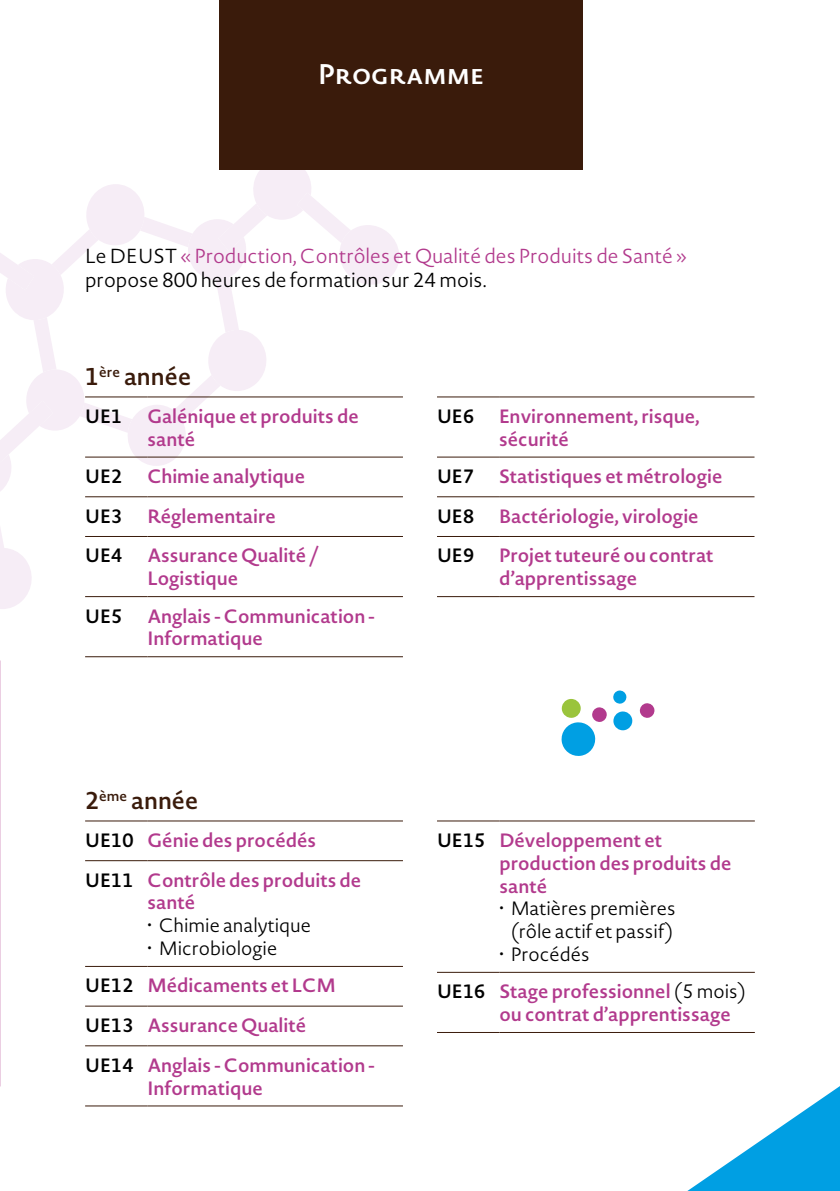
<style>
.page{position:relative;width:840px;height:1191px;background:#fff}
.page>*{position:absolute;margin:0;border:0;box-sizing:border-box;transform-origin:0 0}
.t1{font:600 28px "Novel Sans Pro";color:#fff}
.t2{font:600 24px "Novel Sans Pro";color:#3a1b0b}
.t3{font:300 20px/24px "Novel Sans Pro";color:#b23a8d}
.t4{font:600 19px/22.8px "Novel Sans Pro";color:#b23a8d}
.t5{font:300 19px/22.8px "Novel Sans Pro";color:#000;text-align:center}
.t6{font:600 19px "Novel Sans Pro";color:#000}
.s1{color:#000}
.s2{font-weight:300;color:#000}
</style>
<div class="page">
<svg style="left:34px;top:217px;width:205px;height:215px"></svg>
<svg style="left:127px;top:405px;width:61px;height:61px"></svg>
<svg style="left:205px;top:330px;width:61px;height:61px"></svg>
<svg style="left:83px;top:184px;width:62px;height:61px"></svg>
<svg style="left:0;top:369px;width:85px;height:240px"></svg>
<svg style="left:0;top:247px;width:67px;height:73px"></svg>
<svg style="left:187px;top:170px;width:212px;height:115px"></svg>
<svg style="left:561px;top:699px;width:35px;height:57px"></svg>
<div style="left:639px;top:703px;width:15px;height:15px;background:#b23a8d;border-radius:7px"></div>
<svg style="left:612px;top:690px;width:14px;height:14px"></svg>
<svg style="left:591px;top:707px;width:16px;height:15px"></svg>
<svg style="left:613px;top:711px;width:19px;height:20px"></svg>
<div style="left:219px;top:0;width:363px;height:170px;background:#3a1b0b"></div>
<svg style="left:687px;top:1086px;width:152px;height:105px"></svg>
<hr style="left:85px;top:396px;width:62px;height:1px;background:#3a1b0b">
<hr style="left:147px;top:396px;width:256px;height:1px;background:#3a1b0b">
<hr style="left:85px;top:457px;width:62px;height:1px;background:#3a1b0b">
<hr style="left:147px;top:457px;width:256px;height:1px;background:#3a1b0b">
<hr style="left:85px;top:496px;width:62px;height:1px;background:#3a1b0b">
<hr style="left:147px;top:496px;width:256px;height:1px;background:#3a1b0b">
<hr style="left:85px;top:536px;width:62px;height:1px;background:#3a1b0b">
<hr style="left:147px;top:536px;width:256px;height:1px;background:#3a1b0b">
<hr style="left:85px;top:596px;width:62px;height:1px;background:#3a1b0b">
<hr style="left:147px;top:596px;width:256px;height:1px;background:#3a1b0b">
<hr style="left:85px;top:656px;width:62px;height:1px;background:#3a1b0b">
<hr style="left:147px;top:656px;width:256px;height:1px;background:#3a1b0b">
<svg style="left:0;top:1054px;width:1px;height:33px"></svg>
<hr style="left:85px;top:820px;width:62px;height:1px;background:#3a1b0b">
<hr style="left:147px;top:820px;width:256px;height:1px;background:#3a1b0b">
<hr style="left:85px;top:860px;width:62px;height:1px;background:#3a1b0b">
<hr style="left:147px;top:860px;width:256px;height:1px;background:#3a1b0b">
<hr style="left:85px;top:966px;width:62px;height:1px;background:#3a1b0b">
<hr style="left:147px;top:966px;width:256px;height:1px;background:#3a1b0b">
<hr style="left:85px;top:1005px;width:62px;height:1px;background:#3a1b0b">
<hr style="left:147px;top:1005px;width:256px;height:1px;background:#3a1b0b">
<hr style="left:85px;top:1045px;width:62px;height:1px;background:#3a1b0b">
<hr style="left:147px;top:1045px;width:256px;height:1px;background:#3a1b0b">
<hr style="left:85px;top:1105px;width:62px;height:1px;background:#3a1b0b">
<hr style="left:147px;top:1105px;width:256px;height:1px;background:#3a1b0b">
<hr style="left:437px;top:396px;width:62px;height:1px;background:#3a1b0b">
<hr style="left:499px;top:396px;width:255px;height:1px;background:#3a1b0b">
<hr style="left:437px;top:457px;width:62px;height:1px;background:#3a1b0b">
<hr style="left:499px;top:457px;width:255px;height:1px;background:#3a1b0b">
<hr style="left:437px;top:496px;width:62px;height:1px;background:#3a1b0b">
<hr style="left:499px;top:496px;width:255px;height:1px;background:#3a1b0b">
<hr style="left:437px;top:536px;width:62px;height:1px;background:#3a1b0b">
<hr style="left:499px;top:536px;width:255px;height:1px;background:#3a1b0b">
<hr style="left:437px;top:596px;width:62px;height:1px;background:#3a1b0b">
<hr style="left:499px;top:596px;width:255px;height:1px;background:#3a1b0b">
<hr style="left:437px;top:820px;width:62px;height:1px;background:#3a1b0b">
<hr style="left:499px;top:820px;width:255px;height:1px;background:#3a1b0b">
<hr style="left:437px;top:972px;width:62px;height:1px;background:#3a1b0b">
<hr style="left:499px;top:972px;width:255px;height:1px;background:#3a1b0b">
<hr style="left:437px;top:1032px;width:62px;height:1px;background:#3a1b0b">
<hr style="left:499px;top:1032px;width:255px;height:1px;background:#3a1b0b">
<h1 class="t1" style="left:318px;top:54px;width:168px">Programme</h1>
<p class="t3" style="left:85px;top:244px;width:603px"><span class="s1">Le DEUST</span> « Production, Contrôles et Qualité des Produits de Santé » <span class="s1">propose 800 heures de formation sur 24 mois.</span></p>
<p class="t2" style="left:85px;top:359px;width:107px">1<sup>ère</sup> année</p>
<p class="t6" style="left:85px;top:402px;width:39px">UE1</p>
<p class="t4" style="left:147px;top:404px;width:213px">Galénique et produits de santé</p>
<p class="t6" style="left:85px;top:462px;width:39px">UE2</p>
<p class="t4" style="left:147px;top:464px;width:159px">Chimie analytique</p>
<p class="t6" style="left:85px;top:502px;width:39px">UE3</p>
<p class="t4" style="left:147px;top:504px;width:130px">Réglementaire</p>
<p class="t6" style="left:85px;top:542px;width:39px">UE4</p>
<p class="t4" style="left:147px;top:544px;width:172px">Assurance Qualité /<br>Logistique</p>
<p class="t6" style="left:85px;top:602px;width:39px">UE5</p>
<p class="t4" style="left:147px;top:604px;width:228px">Anglais - Communication -<br>Informatique</p>
<p class="t2" style="left:85px;top:783px;width:115px">2<sup>ème</sup> année</p>
<p class="t4" style="left:85px;top:820px;width:277px;line-height:39.6px"><span class="s1">UE10</span> Génie des procédés<br><span class="s1">UE11</span> Contrôle des produits de</p>
<p class="t4" style="left:147px;top:891px;width:49px">santé</p>
<p class="t5" style="left:147px;top:914px;width:165px">• Chimie analytique</p>
<p class="t4" style="left:85px;top:929px;width:252px;line-height:37.4px;text-align:center"><span class="s2">• Microbiologie<br></span><span class="s1">UE12</span> Médicaments et LCM</p>
<p class="t4" style="left:85px;top:1005px;width:291px;line-height:39.6px"><span class="s1">UE13</span> Assurance Qualité<br><span class="s1">UE14</span> Anglais - Communication -</p>
<p class="t4" style="left:147px;top:1076px;width:117px">Informatique</p>
<p class="t6" style="left:437px;top:402px;width:39px">UE6</p>
<p class="t4" style="left:499px;top:404px;width:202px">Environnement, risque, sécurité</p>
<p class="t6" style="left:437px;top:462px;width:39px">UE7</p>
<p class="t4" style="left:499px;top:464px;width:225px">Statistiques et métrologie</p>
<p class="t6" style="left:437px;top:502px;width:39px">UE8</p>
<p class="t4" style="left:499px;top:504px;width:201px">Bactériologie, virologie</p>
<p class="t6" style="left:437px;top:542px;width:39px">UE9</p>
<p class="t4" style="left:499px;top:544px;width:216px">Projet tuteuré ou contrat d’apprentissage</p>
<p class="t4" style="left:499px;top:828px;width:233px;text-indent:-62px"><span class="s1">UE15</span> Développement et production des produits de santé</p>
<p class="t5" style="left:499px;top:897px;width:177px">• Matières premières (rôle actif et passif)</p>
<p class="t4" style="left:437px;top:935px;width:310px;line-height:37.4px;text-indent:62px"><span class="s2">• Procédés<br></span><span class="s1">UE16</span> Stage professionnel <span class="s2">(5 mois)</span></p>
<p class="t4" style="left:499px;top:1002px;width:233px">ou contrat d’apprentissage</p>
</div>
